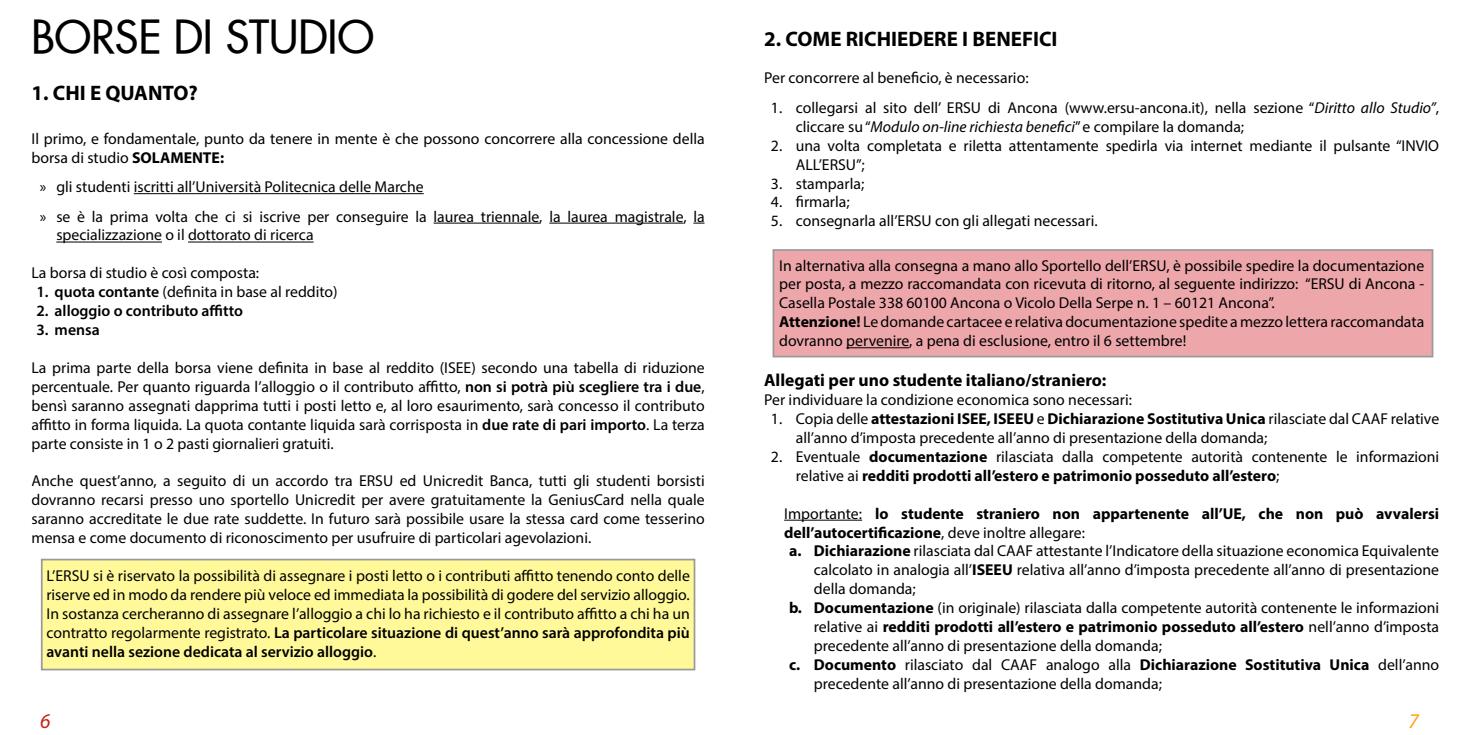
<style>
.page{position:relative;width:1469px;height:735px;background:#fff}
.page>*{position:absolute;margin:0;border:0;box-sizing:border-box;transform-origin:0 0}
.t1{font:43.75px "Futura Extended";color:#000}
.t2{font:700 21px "Myriad Pro";color:#000}
.t3{font:italic 21px "Myriad Pro";color:#c82012}
.t4{font:italic 21px "Myriad Pro";color:#ffa510}
.t5{font:700 17.5px "Myriad Pro";color:#000}
.t6{font:15.75px/18.9px "Myriad Pro";color:#000}
.t7{font:700 15.75px "Myriad Pro";color:#000}
.t8{font:600 15.75px "Myriad Pro";color:#000}
.s1{font-weight:700}
.s2{font-weight:600}
.s3{font-style:italic}
.s4{font-weight:400}
</style>
<div class="page">
<div style="left:773px;top:250px;width:659px;height:106px;background:#eda7aa"></div>
<hr style="left:846px;top:347px;width:63px;height:1px;background:#000">
<hr style="left:784px;top:519px;width:78px;height:1px;background:#000">
<svg style="left:40px;top:193px;width:665px;height:478px"></svg>
<h1 class="t1" style="left:32px;top:8px;width:344px">BORSE DI STUDIO</h1>
<h2 class="t2" style="left:32px;top:79px;width:168px">1. CHI E QUANTO?</h2>
<p class="t6" style="left:32px;top:129px;width:674px">Il primo, e fondamentale, punto da tenere in mente è che possono concorrere alla concessione della borsa di studio <span class="s1">SOLAMENTE:</span></p>
<p class="t6" style="left:40px;top:172px;width:666px;line-height:29.4px">» gli studenti iscritti all’Università Politecnica delle Marche<br>» se è la prima volta che ci si iscrive per conseguire la laurea triennale, la laurea magistrale, la</p>
<p class="t6" style="left:56px;top:225px;width:259px">specializzazione o il dottorato di ricerca</p>
<p class="t6" style="left:32px;top:263px;width:229px">La borsa di studio è così composta:</p>
<p class="t6" style="left:36px;top:282px;width:303px"><span class="s2">1. quota contante</span> (definita in base al reddito)</p>
<p class="t8" style="left:36px;top:300px;width:208px">2. alloggio o contributo affitto</p>
<p class="t8" style="left:36px;top:319px;width:65px">3. mensa</p>
<p class="t6" style="left:32px;top:358px;width:674px;text-align:justify">La prima parte della borsa viene definita in base al reddito (ISEE) secondo una tabella di riduzione percentuale. Per quanto riguarda l’alloggio o il contributo affitto, <span class="s2">non si potrà più scegliere tra i due</span>, bensì saranno assegnati dapprima tutti i posti letto e, al loro esaurimento, sarà concesso il contributo affitto in forma liquida. La quota contante liquida sarà corrisposta in <span class="s2">due rate di pari importo</span>. La terza parte consiste in 1 o 2 pasti giornalieri gratuiti.</p>
<p class="t6" style="left:32px;top:471px;width:674px;text-align:justify">Anche quest’anno, a seguito di un accordo tra ERSU ed Unicredit Banca, tutti gli studenti borsisti dovranno recarsi presso uno sportello Unicredit per avere gratuitamente la GeniusCard nella quale saranno accreditate le due rate suddette. In futuro sarà possibile usare la stessa card come tesserino mensa e come documento di riconoscimento per usufruire di particolari agevolazioni.</p>
<p class="t6" style="left:46px;top:565px;width:645px;text-align:justify">L’ERSU si è riservato la possibilità di assegnare i posti letto o i contributi affitto tenendo conto delle riserve ed in modo da rendere più veloce ed immediata la possibilità di godere del servizio alloggio.<br>In sostanza cercheranno di assegnare l’alloggio a chi lo ha richiesto e il contributo affitto a chi ha un contratto regolarmente registrato. <span class="s2">La particolare situazione di quest’anno sarà approfondita più avanti nella sezione dedicata al servizio alloggio</span>.</p>
<h2 class="t2" style="left:764px;top:25px;width:295px">2. COME RICHIEDERE I BENEFICI</h2>
<p class="t6" style="left:764px;top:68px;width:266px">Per concorrere al beneficio, è necessario:</p>
<p class="t6" style="left:795px;top:98px;width:645px;text-indent:-25px">1. collegarsi al sito dell’ ERSU di Ancona (www.ersu-ancona.it), nella sezione “<span class="s3">Diritto allo Studio”</span>, cliccare su “<span class="s3">Modulo on-line richiesta benefici</span>” e compilare la domanda;</p>
<p class="t6" style="left:795px;top:136px;width:645px;text-indent:-25px">2. una volta completata e riletta attentamente spedirla via internet mediante il pulsante “INVIO<br>ALL’ERSU”;</p>
<p class="t6" style="left:771px;top:173px;width:95px">3. stamparla;</p>
<p class="t6" style="left:771px;top:192px;width:80px">4. firmarla;</p>
<p class="t6" style="left:771px;top:211px;width:328px">5. consegnarla all’ERSU con gli allegati necessari.</p>
<p class="t6" style="left:779px;top:255px;width:646px">In alternativa alla consegna a mano allo Sportello dell’ERSU, è possibile spedire la documentazione per posta, a mezzo raccomandata con ricevuta di ritorno, al seguente indirizzo: “ERSU di Ancona - Casella Postale 338 60100 Ancona o Vicolo Della Serpe n. 1 – 60121 Ancona”.<br><span class="s1">Attenzione!</span> Le domande cartacee e relativa documentazione spedite a mezzo lettera raccomandata dovranno pervenire, a pena di esclusione, entro il 6 settembre!</p>
<p class="t5" style="left:764px;top:368px;width:344px">Allegati per uno studente italiano/straniero:</p>
<p class="t6" style="left:764px;top:390px;width:369px">Per individuare la condizione economica sono necessari:</p>
<p class="t6" style="left:795px;top:409px;width:645px;text-indent:-25px">1. Copia delle <span class="s1">attestazioni ISEE, ISEEU</span> e <span class="s1">Dichiarazione Sostitutiva Unica</span> rilasciate dal CAAF relative all’anno d’imposta precedente all’anno di presentazione della domanda;</p>
<p class="t6" style="left:795px;top:446px;width:645px;text-indent:-25px">2. Eventuale <span class="s1">documentazione</span> rilasciata dalla competente autorità contenente le informazioni relative ai <span class="s1">redditi prodotti all’estero e patrimonio posseduto all’estero</span>;</p>
<p class="t7" style="left:784px;top:502px;width:656px"><span class="s4">Importante:</span> lo studente straniero non appartenente all’UE, che non può avvalersi</p>
<p class="t7" style="left:784px;top:521px;width:302px">dell’autocertificazione<span class="s4">, deve inoltre allegare:</span></p>
<p class="t6" style="left:789px;top:541px;width:651px"><span class="s1">a. Dichiarazione</span> rilasciata dal CAAF attestante l’Indicatore della situazione economica Equivalente</p>
<p class="t6" style="left:814px;top:560px;width:627px">calcolato in analogia all’<span class="s1">ISEEU</span> relativa all’anno d’imposta precedente all’anno di presentazione</p>
<p class="t6" style="left:814px;top:579px;width:103px">della domanda;</p>
<p class="t6" style="left:789px;top:598px;width:651px"><span class="s1">b. Documentazione</span> (in originale) rilasciata dalla competente autorità contenente le informazioni</p>
<p class="t7" style="left:814px;top:616px;width:627px"><span class="s4">relative ai</span> redditi prodotti all’estero e patrimonio posseduto all’estero <span class="s4">nell’anno d’imposta</span></p>
<p class="t6" style="left:814px;top:635px;width:349px">precedente all’anno di presentazione della domanda;</p>
<p class="t7" style="left:789px;top:654px;width:651px">c. Documento <span class="s4">rilasciato dal CAAF analogo alla</span> Dichiarazione Sostitutiva Unica <span class="s4">dell’anno</span></p>
<p class="t6" style="left:814px;top:673px;width:349px">precedente all’anno di presentazione della domanda;</p>
<h2 class="t3" style="left:40px;top:708px;width:12px">6</h2>
<h2 class="t4" style="left:1408px;top:708px;width:12px">7</h2>
</div>
